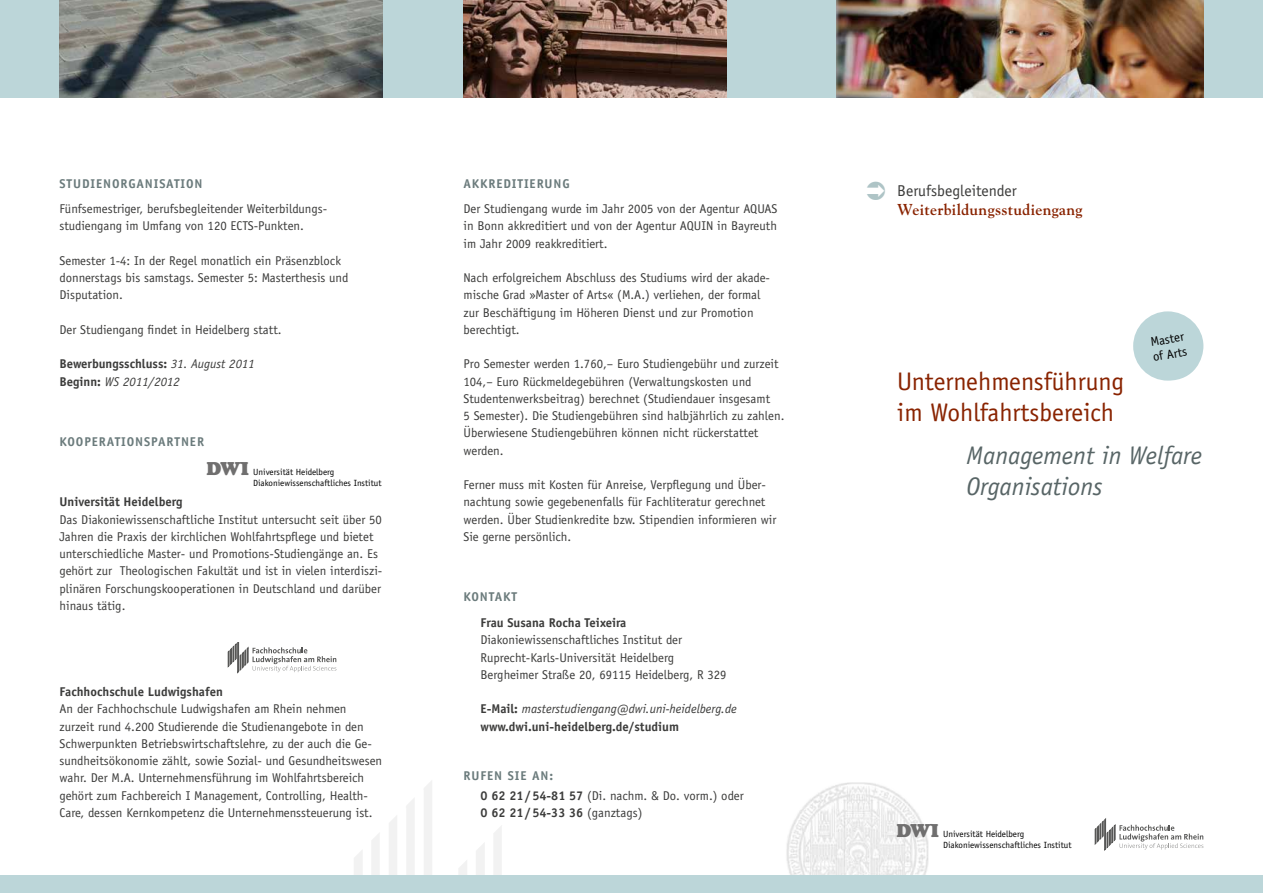
<style>
.page{position:relative;width:1263px;height:893px;background:#fff}
.page>*{position:absolute;margin:0;border:0;box-sizing:border-box;transform-origin:0 0}
.t1{font:25.5px/30.6px "Officina Sans Std";color:#892301}
.t2{font:italic 25.5px/30.6px "Officina Sans Std";color:#586566}
.t3{font:19.05px "Goudy Std Heavyface";letter-spacing:.005em;color:#706f6f}
.t4{font:700 15.75px "Goudy Std";letter-spacing:.02em;color:#892301}
.t5{font:15.75px "Officina Sans Std";color:#3c3c3b}
.t6{font:12.75px/17.2px "Officina Sans Std";color:#3c3c3b}
.t7{font:700 12.75px/17.2px "Officina Sans Std";color:#3c3c3b}
.t8{font:700 12.75px "Officina Sans Std";letter-spacing:.07em;color:#6b7b7c}
.t9{font:12.75px/15.3px "Officina Sans Std";color:#000}
.t10{font:9px/10.8px "Officina Sans Std";color:#000}
.s1{font-weight:400;font-style:italic}
.s2{font-weight:700;color:#6b7b7c}
.s3{font-weight:700}
.s4{font-weight:400}
</style>
<div class="page">
<img style="left:785px;top:782px;width:143px;height:94px">
<div style="left:0;top:876px;width:1263px;height:17px;background:#bcd6d9"></div>
<svg style="left:1095px;top:818px;width:108px;height:33px"></svg>
<div style="left:0;top:0;width:60px;height:98px;background:#bcd6d9"></div>
<img style="left:60px;top:0;width:323px;height:98px">
<div style="left:383px;top:0;width:80px;height:98px;background:#bcd6d9"></div>
<div style="left:726px;top:0;width:112px;height:98px;background:#bcd6d9"></div>
<div style="left:1204px;top:0;width:59px;height:98px;background:#bcd6d9"></div>
<svg style="left:228px;top:643px;width:108px;height:30px"></svg>
<div style="left:1133px;top:311px;width:70px;height:70px;background:#bcd6d9;border-radius:50%"></div>
<img style="left:463px;top:0;width:263px;height:98px">
<img style="left:837px;top:0;width:366px;height:98px">
<p class="t8" style="left:60px;top:176px;width:145px">Studienorganisation</p>
<p class="t6" style="left:60px;top:200px;width:269px">Fünfsemestriger, berufsbegleitender Weiterbildungs&shy;studiengang im Umfang von 120 ECTS-Punkten.</p>
<p class="t6" style="left:60px;top:252px;width:290px">Semester 1-4: In der Regel monatlich ein Präsenzblock donnerstags bis samstags. Semester 5: Masterthesis und<br>Disputation.</p>
<p class="t6" style="left:60px;top:321px;width:224px">Der Studiengang findet in Heidelberg statt.</p>
<p class="t7" style="left:60px;top:355px;width:197px">Bewerbungsschluss: <span class="s1">31. August 2011<br></span>Beginn: <span class="s1">WS 2011/2012</span></p>
<p class="t8" style="left:60px;top:434px;width:146px">Kooperationspartner</p>
<h2 class="t3" style="left:207px;top:457px;width:45px">DWI</h2>
<p class="t10" style="left:253px;top:467px;width:130px">Universität Heidelberg<br>Diakoniewissenschaftliches Institut</p>
<p class="t7" style="left:60px;top:493px;width:125px">Universität Heidelberg</p>
<p class="t6" style="left:60px;top:511px;width:324px">Das Diakoniewissenschaftliche Institut untersucht seit über 50<br>Jahren die Praxis der kirchlichen Wohlfahrtspflege und bietet unterschiedliche Master- und Promotions-Studiengänge an. Es gehört zur Theologischen Fakultät und ist in vielen interdiszi&shy;plinären Forschungskooperationen in Deutschland und darüber hinaus tätig.</p>
<p class="t7" style="left:60px;top:683px;width:165px">Fachhochschule Ludwigshafen</p>
<p class="t6" style="left:60px;top:700px;width:324px">An der Fachhochschule Ludwigshafen am Rhein nehmen zurzeit rund 4.200 Studierende die Studienangebote in den Schwerpunkten Betriebswirtschaftslehre, zu der auch die Ge&shy;sundheitsökonomie zählt, sowie Sozial- und Gesundheitswesen wahr. Der M.A. Unternehmensführung im Wohlfahrtsbereich gehört zum Fachbereich I Management, Controlling, Health-Care, dessen Kernkompetenz die Unternehmenssteuerung ist.</p>
<p class="t8" style="left:463px;top:176px;width:108px">Akkreditierung</p>
<p class="t6" style="left:463px;top:200px;width:315px;text-align:justify">Der Studiengang wurde im Jahr 2005 von der Agentur AQUAS in Bonn akkreditiert und von der Agentur AQUIN in Bayreuth im Jahr 2009 reakkreditiert.</p>
<p class="t6" style="left:463px;top:269px;width:308px">Nach erfolgreichem Abschluss des Studiums wird der akade&shy;mische Grad »Master of Arts« (M.A.) verliehen, der formal zur Beschäftigung im Höheren Dienst und zur Promotion berechtigt.</p>
<p class="t6" style="left:463px;top:355px;width:322px">Pro Semester werden 1.760,– Euro Studiengebü hr und zurzeit 104,– Euro Rückmeldegebü hren (Verwaltungskosten und Studentenwerksbeitrag) berechnet (Studiendauer insgesamt<br>5 Semester). Die Studiengebühren sind halbjährlich zu zahlen.<br>Überwiesene Studiengebühren können nicht rückerstattet werden.</p>
<p class="t6" style="left:463px;top:476px;width:314px">Ferner muss mit Kosten für Anreise, Verpflegung und Über&shy;nachtung sowie gegebenenfalls für Fachliteratur gerechnet werden. Über Studienkredite bzw. Stipendien informieren wir Sie gerne persönlich.</p>
<p class="t8" style="left:463px;top:589px;width:55px">Kontakt</p>
<p class="t7" style="left:480px;top:614px;width:147px">Frau Susana Rocha Teixeira</p>
<p class="t6" style="left:480px;top:631px;width:248px">Diakoniewissenschaftliches Institut der<br>Ruprecht-Karls-Universität Heidelberg<br>Bergheimer Straße 20, 69115 Heidelberg, R 329</p>
<p class="t7" style="left:480px;top:700px;width:258px">E-Mail: <span class="s1">masterstudiengang@dwi.uni-heidelberg.de </span>www.dwi.uni-heidelberg.de/studium</p>
<p class="t6" style="left:480px;top:766px;width:265px;line-height:19.6px;text-indent:-17px"><span class="s2">Rufen Sie an:<br></span><span class="s3">0 62 21/54-81 57</span> (Di. nachm. &amp; Do. vorm.) oder</p>
<p class="t7" style="left:480px;top:804px;width:163px">0 62 21/54-33 36 <span class="s4">(ganztags)</span></p>
<p class="t5" style="left:897px;top:181px;width:121px">Berufsbegleitender</p>
<p class="t4" style="left:897px;top:200px;width:187px">Weiterbildungsstudiengang</p>
<p class="t9" style="left:1149px;top:334px;width:36px;rotate:-10deg">Master of Arts</p>
<h1 class="t1" style="left:897px;top:366px;width:228px">Unternehmensführung im Wohlfahrtsbereich</h1>
<h1 class="t2" style="left:966px;top:440px;width:237px">Management in Welfare<br>Organisations</h1>
<h2 class="t3" style="left:896px;top:819px;width:45px">DWI</h2>
<p class="t10" style="left:943px;top:829px;width:130px">Universität Heidelberg<br>Diakoniewissenschaftliches Institut</p>
</div>
